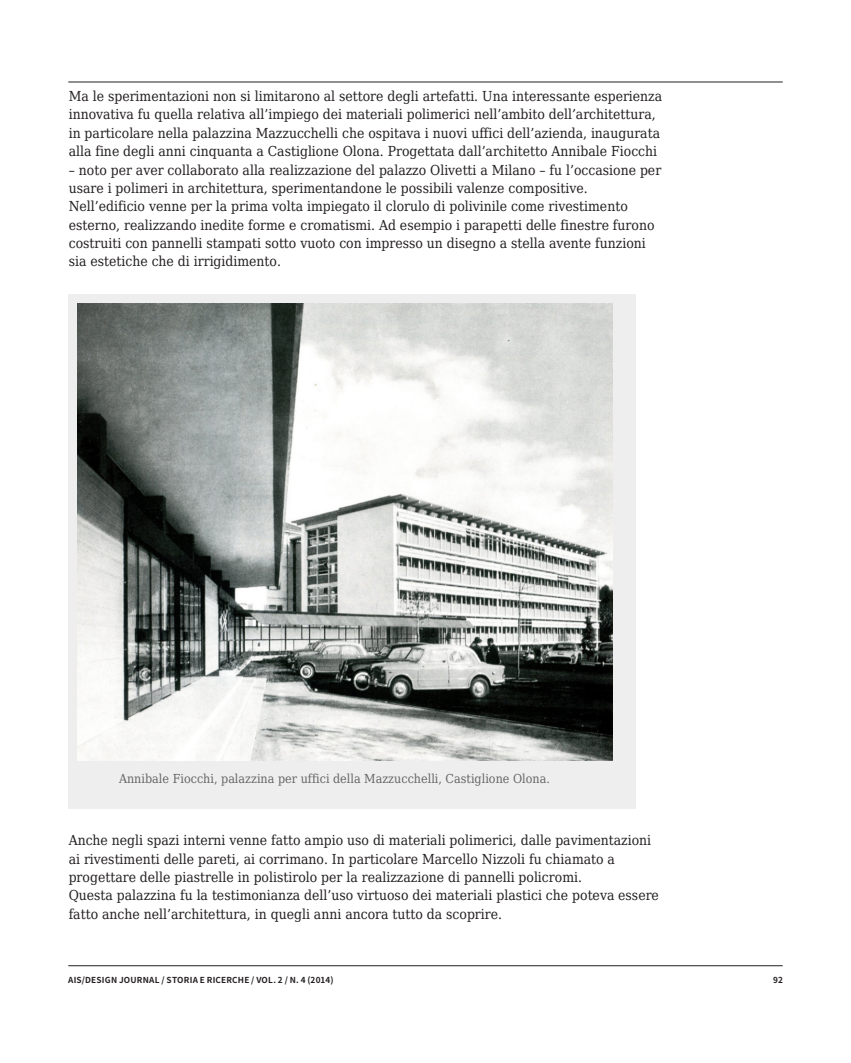
<style>
.page{position:relative;width:851px;height:1063px;background:#fff}
.page>*{position:absolute;margin:0;border:0;box-sizing:border-box;transform-origin:0 0}
.t1{font:13.8px/18.3px "DejaVu Serif Condensed";color:#231f20}
.t2{font:12.45px "DejaVu Serif Condensed";color:#666}
.t3{font:700 8.25px "Noto Sans SC";letter-spacing:.025em;color:#231f20}
</style>
<div class="page">
<hr style="left:68px;top:82px;width:714px;height:1px;background:#231f20">
<hr style="left:68px;top:965px;width:714px;height:1px;background:#231f20">
<div style="left:68px;top:295px;width:567px;height:514px;background:#eee"></div>
<img style="left:78px;top:304px;width:534px;height:456px">
<p class="t1" style="left:69px;top:87px;width:595px">Ma le sperimentazioni non si limitarono al settore degli artefatti. Una interessante esperienza innovativa fu quella relativa all’impiego dei materiali polimerici nell’ambito dell’architettura, in particolare nella palazzina Mazzucchelli che ospitava i nuovi uffici dell’azienda, inaugurata alla fine degli anni cinquanta a Castiglione Olona. Progettata dall’architetto Annibale Fiocchi</p>
<p class="t1" style="left:69px;top:160px;width:594px">– noto per aver collaborato alla realizzazione del palazzo Olivetti a Milano – fu l’occasione per usare i polimeri in architettura, sperimentandone le possibili valenze compositive.<br>Nell’edificio venne per la prima volta impiegato il clorulo di polivinile come rivestimento esterno, realizzando inedite forme e cromatismi. Ad esempio i parapetti delle finestre furono costruiti con pannelli stampati sotto vuoto con impresso un disegno a stella avente funzioni sia estetiche che di irrigidimento.</p>
<p class="t2" style="left:119px;top:770px;width:432px">Annibale Fiocchi, palazzina per uffici della Mazzucchelli, Castiglione Olona.</p>
<p class="t1" style="left:69px;top:831px;width:591px">Anche negli spazi interni venne fatto ampio uso di materiali polimerici, dalle pavimentazioni ai rivestimenti delle pareti, ai corrimano. In particolare Marcello Nizzoli fu chiamato a progettare delle piastrelle in polistirolo per la realizzazione di pannelli policromi.<br>Questa palazzina fu la testimonianza dell’uso virtuoso dei materiali plastici che poteva essere fatto anche nell’architettura, in quegli anni ancora tutto da scoprire.</p>
<p class="t3" style="left:68px;top:975px;width:267px">AIS/DESIGN JOURNAL / STORIA E RICERCHE / VOL. 2 / N. 4 (2014)</p>
<p class="t3" style="left:773px;top:975px;width:11px">92</p>
</div>
